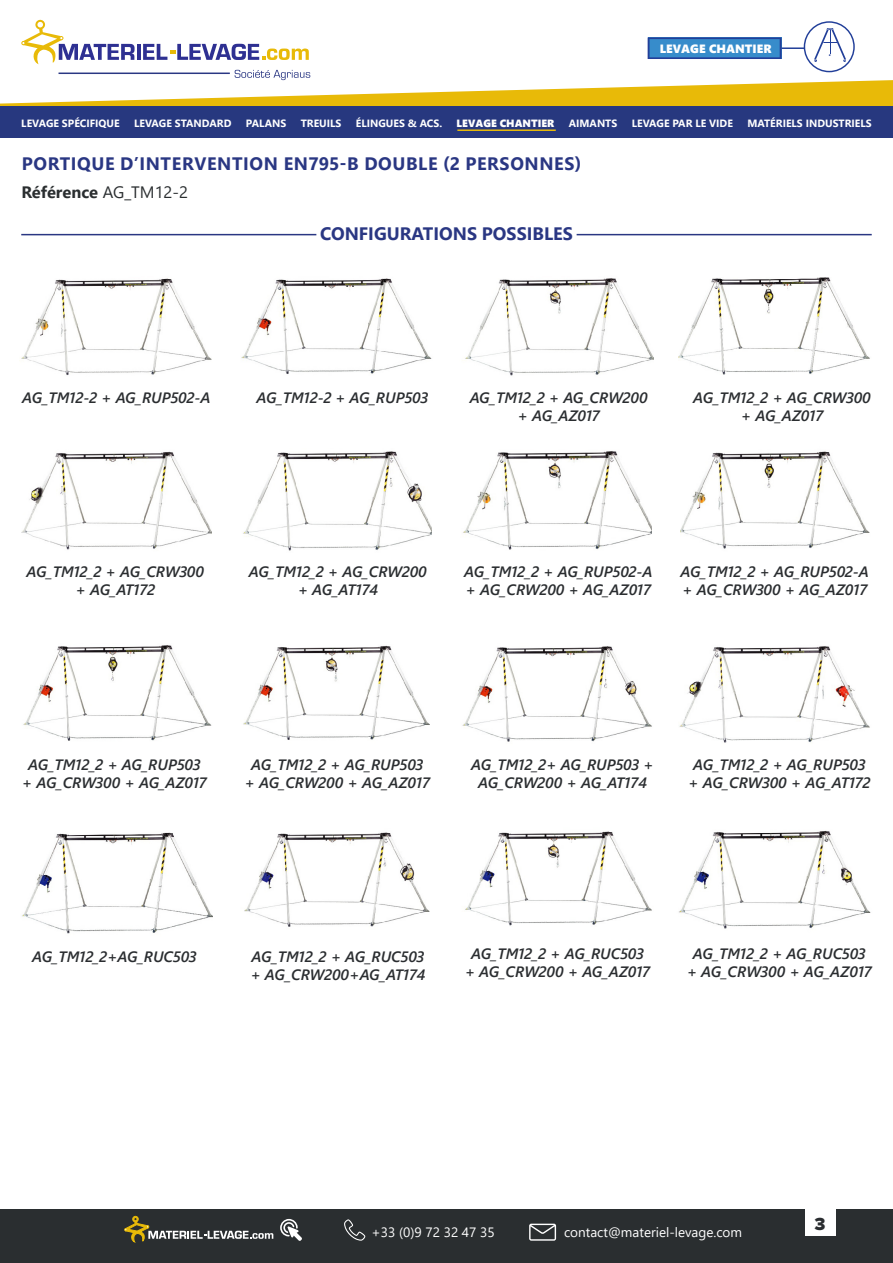
<style>
.page{position:relative;width:893px;height:1263px;background:#fff}
.page>*{position:absolute;margin:0;border:0;box-sizing:border-box;transform-origin:0 0}
.t1{font:700 18px "Segoe UI";letter-spacing:.035em;color:#2a3783}
.t2{font:700 18px "Segoe UI";color:#2a3783}
.t3{font:900 18px "Casto";color:#2a2d30}
.t4{font:700 16.5px "Segoe UI";color:#2a2e30}
.t5{font:italic 600 15px/18px "Segoe UI";color:#2a2d30;text-align:center}
.t6{font:13.5px "Segoe UI";color:#fff}
.t7{font:12px "Segoe UI Black";color:#fff}
.t8{font:700 10.5px "Segoe UI";color:#fff}
.t9{font:10.5px "Segoe UI Black";color:#fff}
.s1{font-weight:400}
</style>
<div class="page">
<div style="left:0;top:1209px;width:893px;height:54px;background:#2a2e30"></div>
<svg style="left:280px;top:1219px;width:22px;height:22px"></svg>
<svg style="left:344px;top:1219px;width:21px;height:22px"></svg>
<svg style="left:529px;top:1224px;width:27px;height:17px"></svg>
<svg style="left:124px;top:1216px;width:149px;height:26px"></svg>
<div style="left:805px;top:1206px;width:30px;height:30px;background:#fff"></div>
<svg style="left:0;top:20px;width:893px;height:86px"></svg>
<div style="left:0;top:106px;width:893px;height:31px;background:#27387f"></div>
<hr style="left:457px;top:129px;width:99px;height:2px;background:#e8ba08">
<hr style="left:21px;top:234px;width:295px;height:1px;background:#2a3783">
<hr style="left:577px;top:234px;width:295px;height:1px;background:#2a3783">
<img style="left:21px;top:278px;width:191px;height:98px">
<img style="left:241px;top:278px;width:191px;height:96px">
<img style="left:465px;top:278px;width:188px;height:98px">
<img style="left:678px;top:277px;width:192px;height:98px">
<img style="left:21px;top:451px;width:190px;height:99px">
<img style="left:243px;top:451px;width:188px;height:100px">
<img style="left:463px;top:451px;width:189px;height:99px">
<img style="left:680px;top:451px;width:190px;height:98px">
<img style="left:243px;top:645px;width:187px;height:95px">
<img style="left:462px;top:646px;width:190px;height:96px">
<img style="left:679px;top:646px;width:191px;height:97px">
<img style="left:23px;top:645px;width:189px;height:96px">
<img style="left:244px;top:832px;width:186px;height:95px">
<img style="left:22px;top:832px;width:190px;height:102px">
<img style="left:465px;top:831px;width:187px;height:95px">
<img style="left:679px;top:830px;width:192px;height:99px">
<p class="t7" style="left:660px;top:40px;width:113px">LEVAGE CHANTIER</p>
<p class="t8" style="left:21px;top:113px;width:100px">LEVAGE SPÉCIFIQUE</p>
<p class="t8" style="left:134px;top:113px;width:99px">LEVAGE STANDARD</p>
<p class="t8" style="left:246px;top:113px;width:42px">PALANS</p>
<p class="t8" style="left:301px;top:113px;width:42px">TREUILS</p>
<p class="t8" style="left:356px;top:113px;width:88px">ÉLINGUES &amp; ACS.</p>
<p class="t9" style="left:457px;top:115px;width:99px">LEVAGE CHANTIER</p>
<p class="t8" style="left:569px;top:113px;width:50px">AIMANTS</p>
<p class="t8" style="left:632px;top:113px;width:103px">LEVAGE PAR LE VIDE</p>
<p class="t8" style="left:747px;top:113px;width:126px">MATÉRIELS INDUSTRIELS</p>
<p class="t1" style="left:22px;top:147px;width:561px">PORTIQUE D’INTERVENTION EN795-B DOUBLE (2 PERSONNES)</p>
<p class="t4" style="left:21px;top:177px;width:168px">Référence <span class="s1">AG_TM12-2</span></p>
<p class="t2" style="left:320px;top:217px;width:254px">CONFIGURATIONS POSSIBLES</p>
<p class="t5" style="left:22px;top:386px;width:190px">AG_TM12-2 + AG_RUP502-A</p>
<p class="t5" style="left:257px;top:387px;width:173px">AG_TM12-2 + AG_RUP503</p>
<p class="t5" style="left:470px;top:387px;width:179px">AG_TM12_2 + AG_CRW200 + AG_AZ017</p>
<p class="t5" style="left:693px;top:387px;width:179px">AG_TM12_2 + AG_CRW300 + AG_AZ017</p>
<p class="t5" style="left:26px;top:560px;width:179px">AG_TM12_2 + AG_CRW300 + AG_AT172</p>
<p class="t5" style="left:464px;top:560px;width:190px;text-align:left">AG_TM12_2 + AG_RUP502-A + AG_CRW200 + AG_AZ017</p>
<p class="t5" style="left:680px;top:560px;width:190px;text-align:left">AG_TM12_2 + AG_RUP502-A + AG_CRW300 + AG_AZ017</p>
<p class="t5" style="left:249px;top:560px;width:179px">AG_TM12_2 + AG_CRW200 + AG_AT174</p>
<p class="t5" style="left:22px;top:753px;width:186px">AG_TM12_2 + AG_RUP503 + AG_CRW300 + AG_AZ017</p>
<p class="t5" style="left:244px;top:753px;width:187px">AG_TM12_2 + AG_RUP503 + AG_CRW200 + AG_AZ017</p>
<p class="t5" style="left:471px;top:753px;width:184px">AG_TM12_2+ AG_RUP503 +<br>AG_CRW200 + AG_AT174</p>
<p class="t5" style="left:688px;top:753px;width:184px">AG_TM12_2 + AG_RUP503 + AG_CRW300 + AG_AT172</p>
<p class="t5" style="left:32px;top:945px;width:166px">AG_TM12_2+AG_RUC503</p>
<p class="t5" style="left:250px;top:945px;width:177px;text-align:left">AG_TM12_2 + AG_RUC503 + AG_CRW200+AG_AT174</p>
<p class="t5" style="left:465px;top:942px;width:187px">AG_TM12_2 + AG_RUC503 + AG_CRW200 + AG_AZ017</p>
<p class="t5" style="left:687px;top:942px;width:186px">AG_TM12_2 + AG_RUC503 + AG_CRW300 + AG_AZ017</p>
<p class="t6" style="left:372px;top:1220px;width:125px">+33 (0)9 72 32 47 35</p>
<p class="t6" style="left:564px;top:1220px;width:180px">contact@materiel-levage.com</p>
<p class="t3" style="left:814px;top:1213px;width:12px">3</p>
</div>
